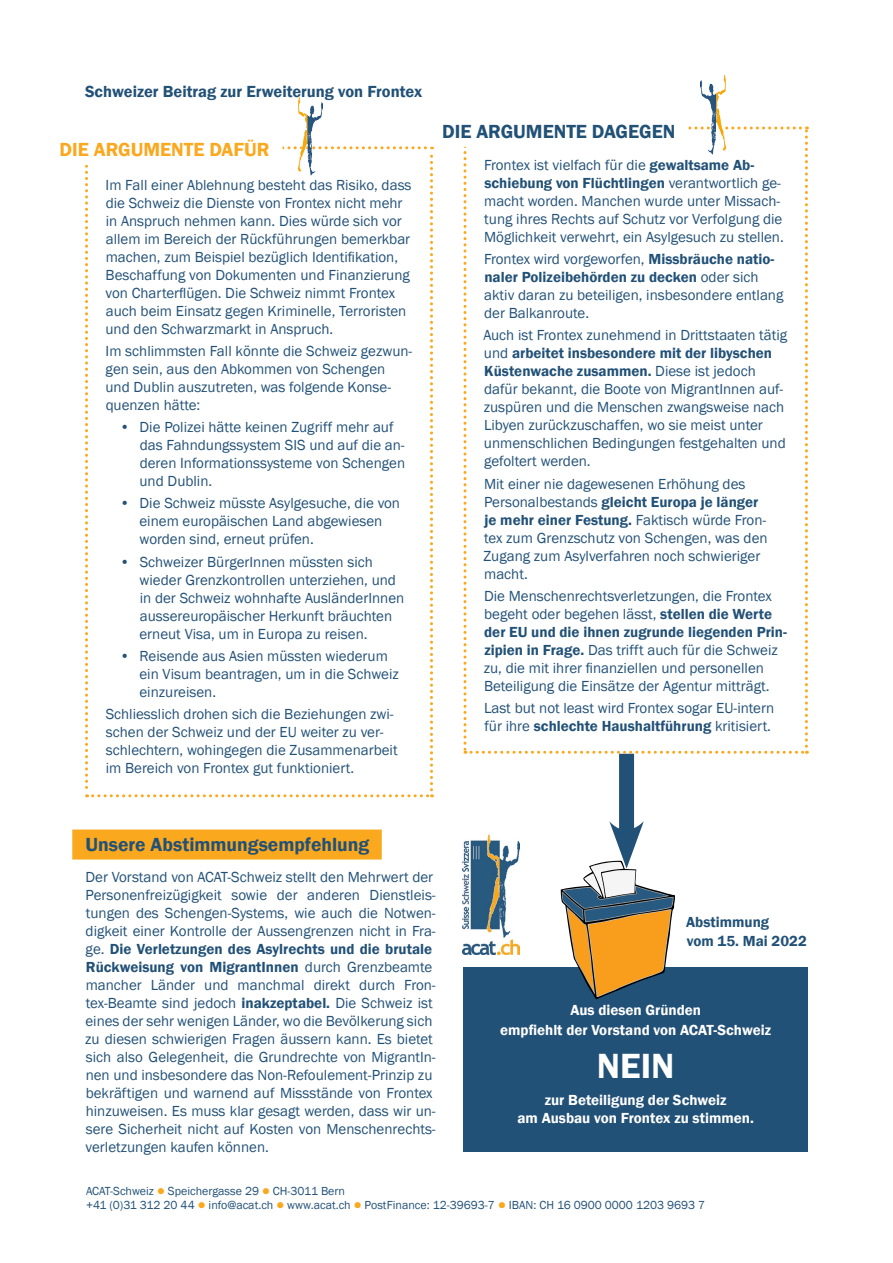
<style>
.page{position:relative;width:893px;height:1263px;background:#fff}
.page>*{position:absolute;margin:0;border:0;box-sizing:border-box;transform-origin:0 0}
.DE-Empfehlung_Laufte{font:600 36px "Franklin Gothic";color:#fff}
.DE-Überschrift_1{font:600 19.5px "Franklin Gothic";color:#225177}
.Argumente_dagegen-Ti{font:600 19.5px "Franklin Gothic";color:#225177}
.Argumente_dafür-Tite{font:600 19.5px "Franklin Gothic";color:#faa81e}
.DE-Überschrift_2{font:600 16.5px "Franklin Gothic";color:#225177}
.DE-Normal{font:15px/18px "Franklin Gothic";color:#225177}
.DE-Argumente_dagegen{font:15px/18px "Franklin Gothic";color:#225177}
.DE-Argumente_dafür{font:15px/18px "Franklin Gothic";color:#225177}
.DE-Empfehlung_Laufte-2{font:600 15px/19.8px "Franklin Gothic";color:#fff;text-align:center}
.DE-Überschrift_2-2{font:600 15px "Franklin Gothic";color:#225177}
.DE-_Adresse{font:12px "Franklin Gothic";color:#225177}
.s1{font-weight:600}
.s2{color:#faa81e}
</style>
<div class="page">
<div style="left:619px;top:754px;width:15px;height:87px;background:#225177"></div>
<svg style="left:85px;top:146px;width:348px;height:651px"></svg>
<svg style="left:463px;top:126px;width:345px;height:628px"></svg>
<div style="left:47px;top:135px;width:236px;height:30px;background:#fff"></div>
<div style="left:429px;top:117px;width:259px;height:30px;background:#fff"></div>
<div style="left:463px;top:967px;width:345px;height:184px;background:#225177"></div>
<div style="left:72px;top:829px;width:310px;height:30px;background:#faa81e"></div>
<img style="left:462px;top:834px;width:57px;height:120px">
<svg style="left:561px;top:821px;width:114px;height:178px"></svg>
<img style="left:297px;top:97px;width:26px;height:79px">
<img style="left:701px;top:75px;width:25px;height:79px">
<p class="DE-Überschrift_2" style="left:85px;top:81px;width:339px">Schweizer Beitrag zur Erweiterung von Frontex</p>
<p class="Argumente_dafür-Tite" style="left:60px;top:138px;width:212px">DIE ARGUMENTE DAFÜR</p>
<p class="DE-Argumente_dafür" style="left:106px;top:176px;width:308px">Im Fall einer Ablehnung besteht das Risiko, dass die Schweiz die Dienste von Frontex nicht mehr in Anspruch nehmen kann. Dies würde sich vor allem im Bereich der Rückführungen bemerkbar machen, zum Beispiel bezüglich Identifikation, Beschaffung von Dokumenten und Finanzierung von Charterflügen. Die Schweiz nimmt Frontex auch beim Einsatz gegen Kriminelle, Terroristen und den Schwarzmarkt in Anspruch.</p>
<p class="DE-Argumente_dafür" style="left:106px;top:342px;width:308px">Im schlimmsten Fall könnte die Schweiz gezwun&shy;gen sein, aus den Abkommen von Schengen und Dublin auszutreten, was folgende Konse&shy;quenzen hätte:</p>
<p class="DE-Normal" style="left:140px;top:418px;width:267px;text-indent:-20px">• Die Polizei hätte keinen Zugriff mehr auf das Fahndungssystem SIS und auf die an&shy;deren Informationssysteme von Schengen und Dublin.</p>
<p class="DE-Normal" style="left:139px;top:495px;width:262px;text-indent:-20px">• Die Schweiz müsste Asylgesuche, die von einem europäischen Land abgewiesen worden sind, erneut prüfen.</p>
<p class="DE-Normal" style="left:139px;top:553px;width:266px;text-indent:-20px">• Schweizer BürgerInnen müssten sich wieder Grenzkontrollen unterziehen, und in der Schweiz wohnhafte AusländerInnen aussereuropäischer Herkunft bräuchten erneut Visa, um in Europa zu reisen.</p>
<p class="DE-Normal" style="left:139px;top:647px;width:261px;text-indent:-20px">• Reisende aus Asien müssten wiederum ein Visum beantragen, um in die Schweiz einzureisen.</p>
<p class="DE-Argumente_dafür" style="left:106px;top:705px;width:293px">Schliesslich drohen sich die Beziehungen zwi&shy;schen der Schweiz und der EU weiter zu ver&shy;schlechtern, wohingegen die Zusammenarbeit im Bereich von Frontex gut funktioniert.</p>
<p class="Argumente_dagegen-Ti" style="left:442px;top:119px;width:235px">DIE ARGUMENTE DAGEGEN</p>
<p class="DE-Argumente_dagegen" style="left:484px;top:156px;width:301px">Frontex ist vielfach für die <span class="s1">gewaltsame Ab&shy;schiebung von Flüchtlingen</span> verantwortlich ge&shy;macht worden. Manchen wurde unter Missach&shy;tung ihres Rechts auf Schutz vor Verfolgung die Möglichkeit verwehrt, ein Asylgesuch zu stellen.</p>
<p class="DE-Argumente_dagegen" style="left:484px;top:250px;width:301px">Frontex wird vorgeworfen, <span class="s1">Missbräuche natio&shy;naler Polizeibehörden zu decken</span> oder sich aktiv daran zu beteiligen, insbesondere entlang der Balkanroute.</p>
<p class="DE-Argumente_dagegen" style="left:483px;top:327px;width:305px">Auch ist Frontex zunehmend in Drittstaaten tätig und <span class="s1">arbeitet insbesondere mit der libyschen Küstenwache zusammen.</span> Diese ist jedoch dafür bekannt, die Boote von MigrantInnen auf&shy;zuspüren und die Menschen zwangsweise nach Libyen zurückzuschaffen, wo sie meist unter unmenschlichen Bedingungen festgehalten und gefoltert werden.</p>
<p class="DE-Argumente_dagegen" style="left:483px;top:475px;width:286px">Mit einer nie dagewesenen Erhöhung des Personalbestands <span class="s1">gleicht Europa je länger je mehr einer Festung.</span> Faktisch würde Fron&shy;tex zum Grenzschutz von Schengen, was den Zugang zum Asylverfahren noch schwieriger macht.</p>
<p class="DE-Argumente_dagegen" style="left:484px;top:587px;width:305px">Die Menschenrechtsverletzungen, die Frontex begeht oder begehen lässt, <span class="s1">stellen die Werte der EU und die ihnen zugrunde liegenden Prin&shy;zipien in Frage.</span> Das trifft auch für die Schweiz zu, die mit ihrer finanziellen und personellen Beteiligung die Einsätze der Agentur mitträgt.</p>
<p class="DE-Argumente_dagegen" style="left:484px;top:699px;width:292px">Last but not least wird Frontex sogar EU-intern für ihre <span class="s1">schlechte Haushaltführung</span> kritisiert.</p>
<p class="DE-Überschrift_1" style="left:85px;top:832px;width:285px">Unsere Abstimmungsempfehlung</p>
<p class="DE-Normal" style="left:85px;top:868px;width:352px">Der Vorstand von ACAT-Schweiz stellt den Mehrwert der Personenfreizügigkeit sowie der anderen Dienstleis&shy;tungen des Schengen-Systems, wie auch die Notwen&shy;digkeit einer Kontrolle der Aussengrenzen nicht in Fra&shy;ge. <span class="s1">Die Verletzungen des Asylrechts und die brutale Rückweisung von MigrantInnen</span> durch Grenzbeamte mancher Länder und manchmal direkt durch Fron&shy;tex-Beamte sind jedoch <span class="s1">inakzeptabel.</span> Die Schweiz ist eines der sehr wenigen Länder, wo die Bevölkerung sich zu diesen schwierigen Fragen äussern kann. Es bietet sich also Gelegenheit, die Grundrechte von MigrantIn&shy;nen und insbesondere das Non-Refoulement-Prinzip zu bekräftigen und warnend auf Missstände von Frontex hinzuweisen. Es muss klar gesagt werden, dass wir un&shy;sere Sicherheit nicht auf Kosten von Menschenrechts&shy;verletzungen kaufen können.</p>
<p class="DE-Überschrift_2-2" style="left:686px;top:912px;width:85px">Abstimmung</p>
<p class="DE-Überschrift_2-2" style="left:687px;top:931px;width:121px">vom 15. Mai 2022</p>
<p class="DE-Empfehlung_Laufte-2" style="left:500px;top:1000px;width:272px">Aus diesen Gründen<br>empfiehlt der Vorstand von ACAT-Schweiz</p>
<p class="DE-Empfehlung_Laufte" style="left:597px;top:1044px;width:79px">NEIN</p>
<p class="DE-Empfehlung_Laufte-2" style="left:517px;top:1091px;width:238px;line-height:18px">zur Beteiligung der Schweiz<br>am Ausbau von Frontex zu stimmen.</p>
<p class="DE-_Adresse" style="left:86px;top:1183px;width:260px">ACAT-Schweiz <span class="s2">●</span> Speichergasse 29 <span class="s2">●</span> CH-3011 Bern</p>
<p class="DE-_Adresse" style="left:86px;top:1197px;width:621px">+41 (0)31 312 20 44 <span class="s2">●</span> info@acat.ch <span class="s2">●</span> www.acat.ch <span class="s2">●</span> PostFinance: 12-39693-7 <span class="s2">●</span> IBAN: CH 16 0900 0000 1203 9693 7</p>
</div>
